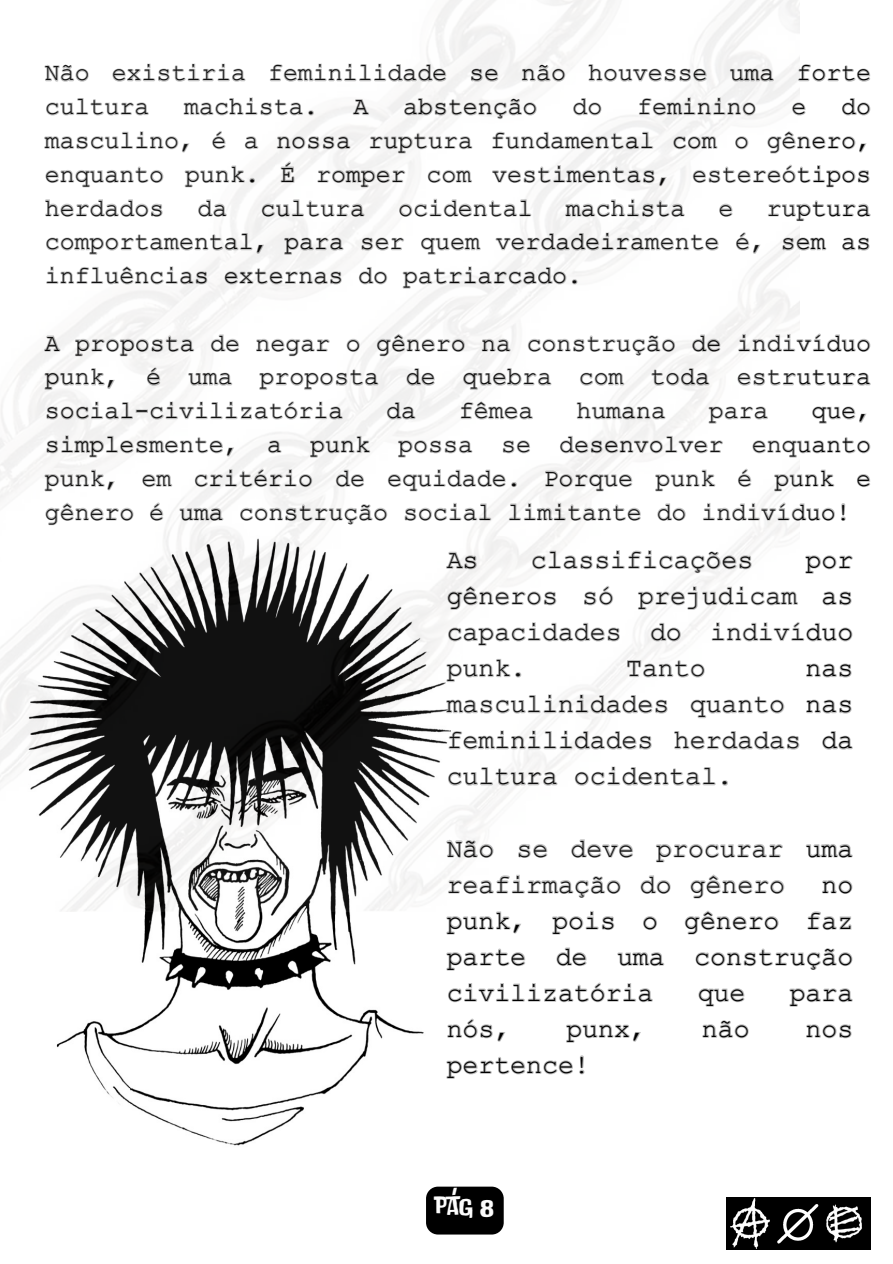
<style>
.page{position:relative;width:893px;height:1264px;background:#fff}
.page>*{position:absolute;margin:0;border:0;box-sizing:border-box;transform-origin:0 0}
.t1{font:26.55px/36px "Courier New";color:#000;text-align:justify}
.t2{font:24.9px/33.8px "Courier New";color:#000;text-align:justify}
.t3{font:24.15px "Do Ub Le Ba Ss";color:#fcfcfc}
</style>
<div class="page">
<img style="left:56px;top:911px;width:394px;height:324px">
<svg style="left:799px;top:64px;width:72px;height:18px"></svg>
<svg style="left:799px;top:98px;width:72px;height:18px"></svg>
<svg style="left:799px;top:136px;width:71px;height:52px"></svg>
<svg style="left:799px;top:200px;width:72px;height:21px"></svg>
<svg style="left:799px;top:233px;width:71px;height:23px"></svg>
<svg style="left:799px;top:333px;width:72px;height:19px"></svg>
<svg style="left:799px;top:369px;width:72px;height:17px"></svg>
<svg style="left:812px;top:406px;width:55px;height:18px"></svg>
<svg style="left:847px;top:437px;width:24px;height:17px"></svg>
<svg style="left:857px;top:474px;width:13px;height:13px"></svg>
<svg style="left:799px;top:437px;width:48px;height:89px"></svg>
<svg style="left:805px;top:555px;width:48px;height:19px"></svg>
<svg style="left:822px;top:591px;width:30px;height:15px"></svg>
<svg style="left:799px;top:622px;width:54px;height:20px"></svg>
<svg style="left:806px;top:663px;width:46px;height:15px"></svg>
<svg style="left:806px;top:699px;width:46px;height:15px"></svg>
<svg style="left:799px;top:731px;width:54px;height:19px"></svg>
<svg style="left:806px;top:844px;width:47px;height:14px"></svg>
<svg style="left:822px;top:880px;width:31px;height:14px"></svg>
<svg style="left:444px;top:911px;width:408px;height:25px"></svg>
<svg style="left:444px;top:945px;width:409px;height:27px"></svg>
<svg style="left:444px;top:980px;width:409px;height:159px"></svg>
<img style="left:0;top:0;width:799px;height:911px">
<div style="left:426px;top:1186px;width:77px;height:48px;background:#000"></div>
<img style="left:726px;top:1197px;width:144px;height:51px">
<p class="t2" style="left:45px;top:57px;width:827px">Não existiria feminilidade se não houvesse uma forte cultura</p>
<p class="t2" style="left:184px;top:91px;width:136px">machista.</p>
<p class="t2" style="left:353px;top:91px;width:16px">A</p>
<p class="t2" style="left:403px;top:91px;width:136px">abstenção</p>
<p class="t2" style="left:572px;top:91px;width:31px">do</p>
<p class="t2" style="left:637px;top:91px;width:121px">feminino</p>
<p class="t2" style="left:791px;top:91px;width:16px">e</p>
<p class="t2" style="left:45px;top:91px;width:827px;text-indent:796px">do masculino, é a nossa ruptura fundamental com o gênero, enquanto punk. É romper com vestimentas, estereótipos herdados</p>
<p class="t2" style="left:197px;top:192px;width:31px">da</p>
<p class="t2" style="left:260px;top:192px;width:106px">cultura</p>
<p class="t2" style="left:398px;top:192px;width:136px">ocidental</p>
<p class="t2" style="left:566px;top:192px;width:121px">machista</p>
<p class="t2" style="left:718px;top:192px;width:16px">e</p>
<p class="t2" style="left:45px;top:192px;width:827px;text-indent:721px">ruptura comportamental, para ser quem verdadeiramente é, sem as influências externas do patriarcado.</p>
<p class="t2" style="left:45px;top:327px;width:827px">A proposta de negar o gênero na construção de indivíduo punk, é uma proposta de quebra com toda estrutura social-civilizatória</p>
<p class="t2" style="left:386px;top:395px;width:31px">da</p>
<p class="t2" style="left:459px;top:395px;width:76px">fêmea</p>
<p class="t2" style="left:576px;top:395px;width:91px">humana</p>
<p class="t2" style="left:708px;top:395px;width:61px">para</p>
<p class="t2" style="left:45px;top:395px;width:827px;text-indent:766px">que, simplesmente, a punk possa se desenvolver enquanto punk, em critério de equidade. Porque punk é punk e gênero é uma construção social limitante do indivíduo!</p>
<p class="t1" style="left:446px;top:543px;width:33px">As</p>
<p class="t1" style="left:530px;top:543px;width:224px">classificações</p>
<p class="t1" style="left:446px;top:543px;width:408px;text-indent:359px">por gêneros só prejudicam as capacidades do indivíduo punk.</p>
<p class="t1" style="left:626px;top:651px;width:81px">Tanto</p>
<p class="t1" style="left:446px;top:651px;width:408px;text-indent:359px">nas masculinidades quanto nas feminilidades herdadas da cultura ocidental.</p>
<p class="t1" style="left:446px;top:831px;width:408px">Não se deve procurar uma reafirmação do gênero</p>
<p class="t1" style="left:446px;top:867px;width:408px;text-indent:375px">no punk, pois o gênero faz parte de uma construção civilizatória</p>
<p class="t1" style="left:697px;top:975px;width:49px">que</p>
<p class="t1" style="left:789px;top:975px;width:65px">para</p>
<p class="t1" style="left:446px;top:1011px;width:65px">nós,</p>
<p class="t1" style="left:566px;top:1011px;width:81px">punx,</p>
<p class="t1" style="left:701px;top:1011px;width:49px">não</p>
<p class="t1" style="left:805px;top:1011px;width:49px">nos</p>
<p class="t1" style="left:446px;top:1047px;width:144px">pertence!</p>
<p class="t3" style="left:435px;top:1192px;width:60px">pág 8</p>
</div>
